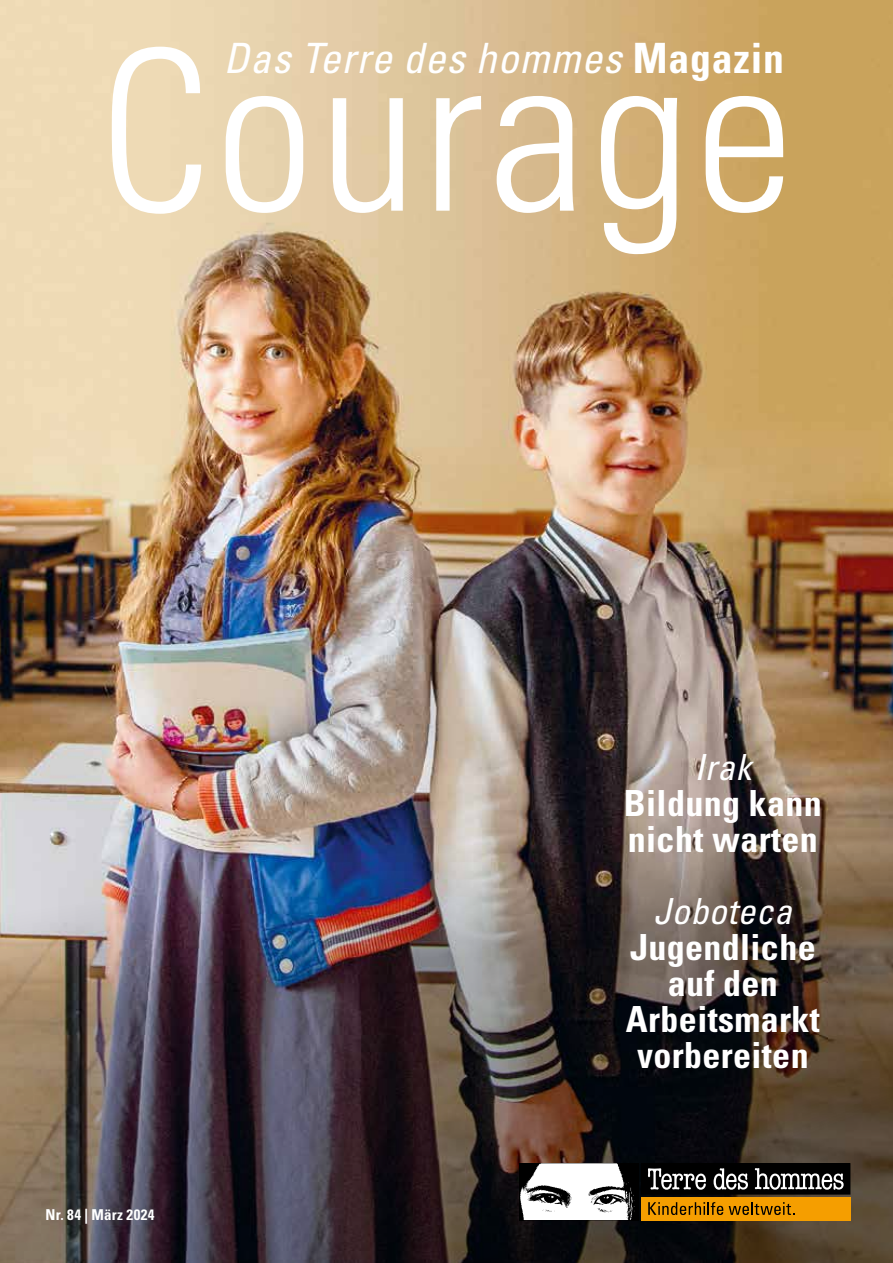
<style>
.page{position:relative;width:893px;height:1263px;background:#fff}
.page>*{position:absolute;margin:0;border:0;box-sizing:border-box;transform-origin:0 0}
.t1{font:300 condensed 222.75px "Univers LT Std";letter-spacing:.02em;color:#fff}
.t2{font:italic condensed 41.85px "Univers LT Std";letter-spacing:.02em;color:#fff}
.t3{font:700 condensed 36px/36px "Univers LT Std";letter-spacing:.01em;color:#fff}
.t4{font:italic condensed 36px "Univers LT Std";letter-spacing:.01em;color:#fff}
.t5{font:700 condensed 15px "Univers LT Std";letter-spacing:.025em;color:#fff}
.s1{font-weight:700;font-style:normal}
</style>
<div class="page">
<img style="left:0;top:0;width:893px;height:164px">
<img style="left:0;top:164px;width:893px;height:1099px">
<svg style="left:519px;top:1163px;width:331px;height:57px"></svg>
<p class="t2" style="left:224px;top:32px;width:562px">Das Terre des hommes <span class="s1">Magazin</span></p>
<h1 class="t1" style="left:99px;top:-2px;width:696px">Courage</h1>
<p class="t4" style="left:694px;top:745px;width:59px">Irak</p>
<p class="t3" style="left:624px;top:785px;width:199px">Bildung kann nicht warten</p>
<p class="t5" style="left:46px;top:1206px;width:111px">Nr. 84 | März 2024</p>
<p class="t4" style="left:654px;top:889px;width:140px">Joboteca</p>
<p class="t3" style="left:626px;top:929px;width:195px;text-align:center">Jugendliche auf den<br>Arbeitsmarkt vorbereiten</p>
</div>
